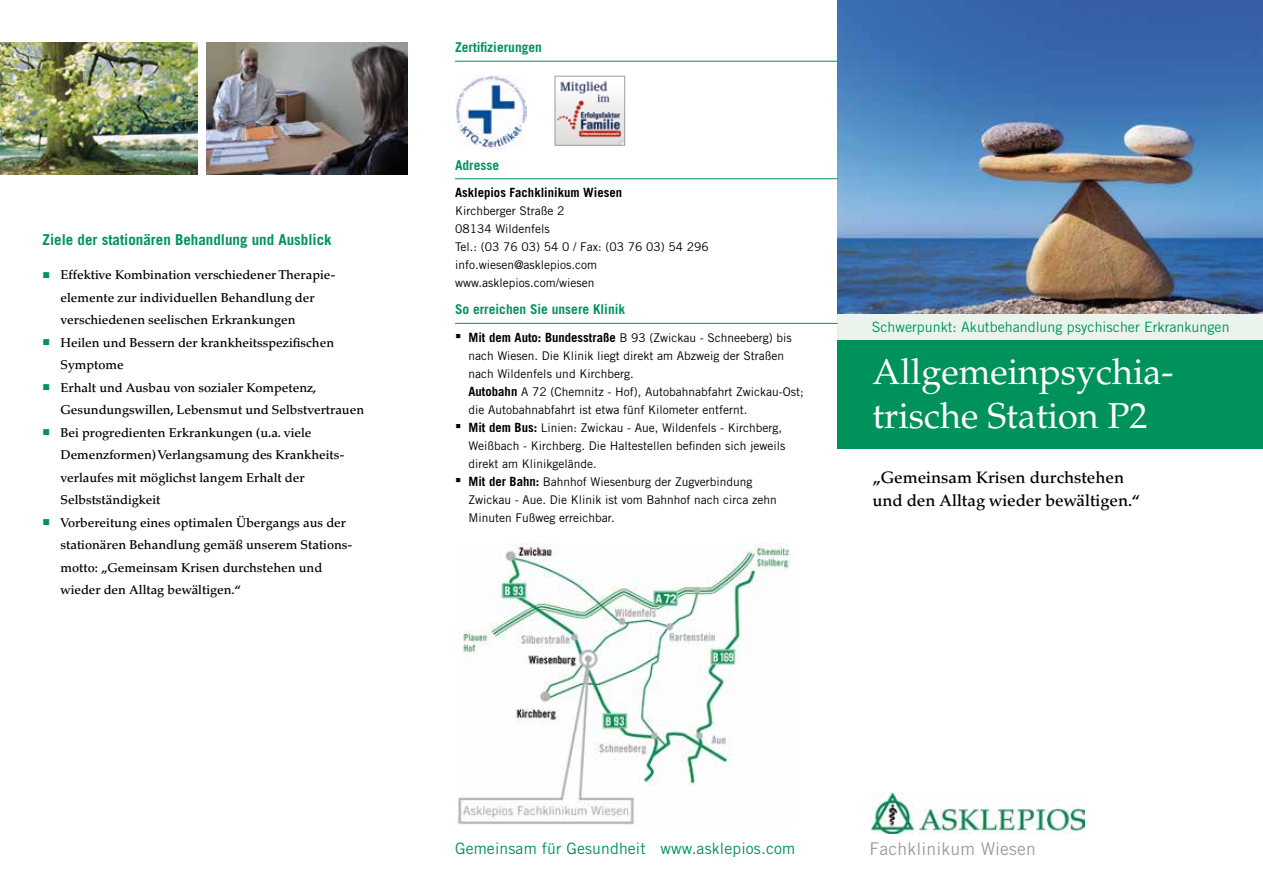
<style>
.page{position:relative;width:1263px;height:893px;background:#fff}
.page>*{position:absolute;margin:0;border:0;box-sizing:border-box;transform-origin:0 0}
.t1{font:36px/43.2px "Palatino LT Std";color:#fff}
.t2{font:17.55px "Trade Gothic LT Std";letter-spacing:.01em;color:#9c9e9f}
.t3{font:500 16.5px/22.5px "Palatino LT Std";color:#000}
.t4{font:15.75px "Trade Gothic LT Std";letter-spacing:.01em;color:#00925b}
.t5{font:700 15px "Trade Gothic LT Std";color:#00925b}
.t6{font:14.25px "Trade Gothic LT Std";color:#00925b}
.t7{font:700 13.5px "Trade Gothic LT Std";color:#00925b}
.t8{font:500 12.75px/22.5px "Palatino LT Std";color:#000}
.t9{font:700 12.75px "Trade Gothic LT Std";color:#000}
.t10{font:12px/18px "Trade Gothic LT Std";color:#000}
.s1{font-family:"Arial";font-weight:400;color:#00925b}
.s2{font-family:"Arial";font-size:18px}
.s3{font-weight:700;font-size:12.75px}
</style>
<div class="page">
<img style="left:872px;top:792px;width:212px;height:42px">
<img style="left:838px;top:0;width:425px;height:315px">
<div style="left:838px;top:315px;width:425px;height:25px;background:#eaf4ed"></div>
<div style="left:838px;top:340px;width:425px;height:109px;background:#00925b"></div>
<img style="left:206px;top:43px;width:201px;height:131px">
<img style="left:0;top:43px;width:198px;height:131px">
<img style="left:457px;top:543px;width:334px;height:282px">
<img style="left:455px;top:75px;width:72px;height:73px">
<img style="left:557px;top:81px;width:66px;height:63px">
<div style="left:555px;top:76px;width:70px;height:70px;border:1px solid #9c9e9f"></div>
<hr style="left:455px;top:61px;width:383px;height:1px;background:#00925b">
<hr style="left:455px;top:178px;width:383px;height:1px;background:#00925b">
<hr style="left:455px;top:323px;width:383px;height:1px;background:#00925b">
<p class="t5" style="left:43px;top:230px;width:291px">Ziele der stationären Behandlung und Ausblick</p>
<p class="t8" style="left:61px;top:264px;width:276px;text-indent:-18px"><span class="s1">■</span> Effektive Kombination verschiedener Therapie&shy;elemente zur individuellen Behandlung der verschiedenen seelischen Erkrankungen</p>
<p class="t8" style="left:61px;top:331px;width:275px;text-indent:-18px"><span class="s1">■</span> Heilen und Bessern der krankheitsspezifischen<br>Symptome</p>
<p class="t8" style="left:61px;top:376px;width:305px;text-indent:-18px"><span class="s1">■</span> Erhalt und Ausbau von sozialer Kompetenz,<br>Gesundungswillen, Lebensmut und Selbstvertrauen</p>
<p class="t8" style="left:61px;top:421px;width:285px;text-indent:-18px"><span class="s1">■</span> Bei progredienten Erkrankungen (u.a. viele Demenzformen) Verlangsamung des Krankheits&shy;verlaufes mit möglichst langem Erhalt der Selbstständigkeit</p>
<p class="t8" style="left:61px;top:511px;width:293px;text-indent:-18px"><span class="s1">■</span> Vorbereitung eines optimalen Übergangs aus der stationären Behandlung gemäß unserem Stations&shy;motto: „Gemeinsam Krisen durchstehen und wieder den Alltag bewältigen.“</p>
<p class="t7" style="left:455px;top:39px;width:88px">Zertifizierungen</p>
<p class="t7" style="left:455px;top:157px;width:46px">Adresse</p>
<p class="t9" style="left:455px;top:185px;width:169px">Asklepios Fachklinikum Wiesen</p>
<p class="t10" style="left:455px;top:202px;width:255px">Kirchberger Straße 2<br>08134 Wildenfels<br>Tel.: (03 76 03) 54 0 / Fax: (03 76 03) 54 296 info.wiesen@asklepios.com www.asklepios.com/wiesen</p>
<p class="t7" style="left:455px;top:301px;width:172px">So erreichen Sie unsere Klinik</p>
<p class="t10" style="left:468px;top:329px;width:337px;text-indent:-13px"><span class="s2">▪</span> <span class="s3">Mit dem Auto: Bundesstraße</span> B 93 (Zwickau - Schneeberg) bis nach Wiesen. Die Klinik liegt direkt am Abzweig der Straßen nach Wildenfels und Kirchberg.<br><span class="s3">Autobahn</span> A 72 (Chemnitz - Hof), Autobahnabfahrt Zwickau-Ost; die Autobahnabfahrt ist etwa fünf Kilometer entfernt.</p>
<p class="t10" style="left:468px;top:419px;width:318px;text-indent:-14px"><span class="s2">▪</span> <span class="s3">Mit dem Bus:</span> Linien: Zwickau - Aue, Wildenfels - Kirchberg,<br>Weißbach - Kirchberg. Die Haltestellen befinden sich jeweils direkt am Klinikgelände.</p>
<p class="t10" style="left:468px;top:473px;width:310px;text-indent:-13px"><span class="s2">▪</span> <span class="s3">Mit der Bahn:</span> Bahnhof Wiesenburg der Zugverbindung<br>Zwickau - Aue. Die Klinik ist vom Bahnhof nach circa zehn<br>Minuten Fußweg erreichbar.</p>
<p class="t6" style="left:872px;top:318px;width:359px">Schwerpunkt: Akutbehandlung psychischer Erkrankungen</p>
<h1 class="t1" style="left:872px;top:351px;width:302px">Allgemeinpsychia&shy;trische Station P2</h1>
<h3 class="t3" style="left:872px;top:466px;width:270px">„Gemeinsam Krisen durchstehen und den Alltag wieder bewältigen.“</h3>
<h3 class="t4" style="left:455px;top:839px;width:342px">Gemeinsam für Gesundheit www.asklepios.com</h3>
<h2 class="t2" style="left:870px;top:838px;width:168px">Fachklinikum Wiesen</h2>
</div>
